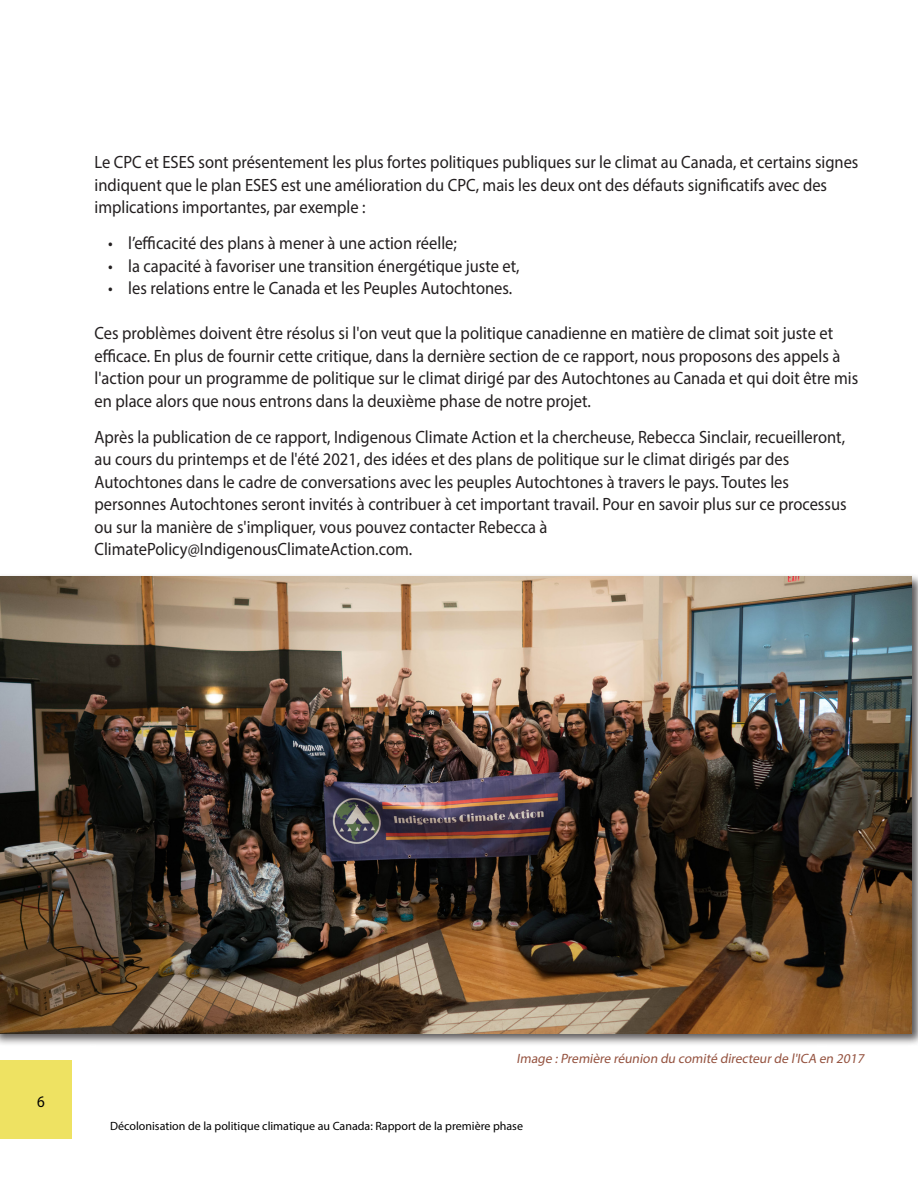
<style>
.page{position:relative;width:918px;height:1188px;background:#fff}
.page>*{position:absolute;margin:0;border:0;box-sizing:border-box;transform-origin:0 0}
.t1{font:17.85px/22.5px "Myriad Pro";color:#231f20;scale:.93 1}
.t2{font:16.2px "Myriad Pro";color:#000;scale:.93 1}
.Images_Description{font:italic 13.5px "Myriad Pro";color:#955340}
.t3{font:12px "Myriad Pro";color:#000}
</style>
<div class="page">
<div style="left:0;top:1060px;width:72px;height:79px;background:#eee262"></div>
<div style="left:0;top:573px;width:918px;height:473px;background:#231f20;opacity:.75"></div>
<img style="left:0;top:577px;width:912px;height:456px">
<p class="t1" style="left:94px;top:151px;width:823px">Le CPC et ESES sont présentement les plus fortes politiques publiques sur le climat au Canada, et certains signes indiquent que le plan ESES est une amélioration du CPC, mais les deux ont des défauts significatifs avec des implications importantes, par exemple :</p>
<p class="t1" style="left:108px;top:232px;width:377px">• l’efficacité des plans à mener à une action réelle;</p>
<p class="t1" style="left:108px;top:254px;width:444px">• la capacité à favoriser une transition énergétique juste et,</p>
<p class="t1" style="left:108px;top:277px;width:436px">• les relations entre le Canada et les Peuples Autochtones.</p>
<p class="t1" style="left:94px;top:322px;width:823px">Ces problèmes doivent être résolus si l'on veut que la politique canadienne en matière de climat soit juste et efficace. En plus de fournir cette critique, dans la dernière section de ce rapport, nous proposons des appels à l'action pour un programme de politique sur le climat dirigé par des Autochtones au Canada et qui doit être mis en place alors que nous entrons dans la deuxième phase de notre projet.</p>
<p class="t1" style="left:94px;top:425px;width:810px">Après la publication de ce rapport, Indigenous Climate Action et la chercheuse, Rebecca Sinclair, recueilleront, au cours du printemps et de l'été 2021, des idées et des plans de politique sur le climat dirigés par des Autochtones dans le cadre de conversations avec les peuples Autochtones à travers le pays. Toutes les personnes Autochtones seront invités à contribuer à cet important travail. Pour en savoir plus sur ce processus ou sur la manière de s'impliquer, vous pouvez contacter Rebecca à ClimatePolicy@IndigenousClimateAction.com.</p>
<p class="t2" style="left:37px;top:1092px;width:10px">6</p>
<p class="Images_Description" style="left:516px;top:1050px;width:352px">Image :Première réunion du comité directeurde l'ICA en 2017</p>
<p class="t3" style="left:110px;top:1119px;width:414px">Décolonisation de la politique climatique au Canada: Rapport de la première phase</p>
</div>
